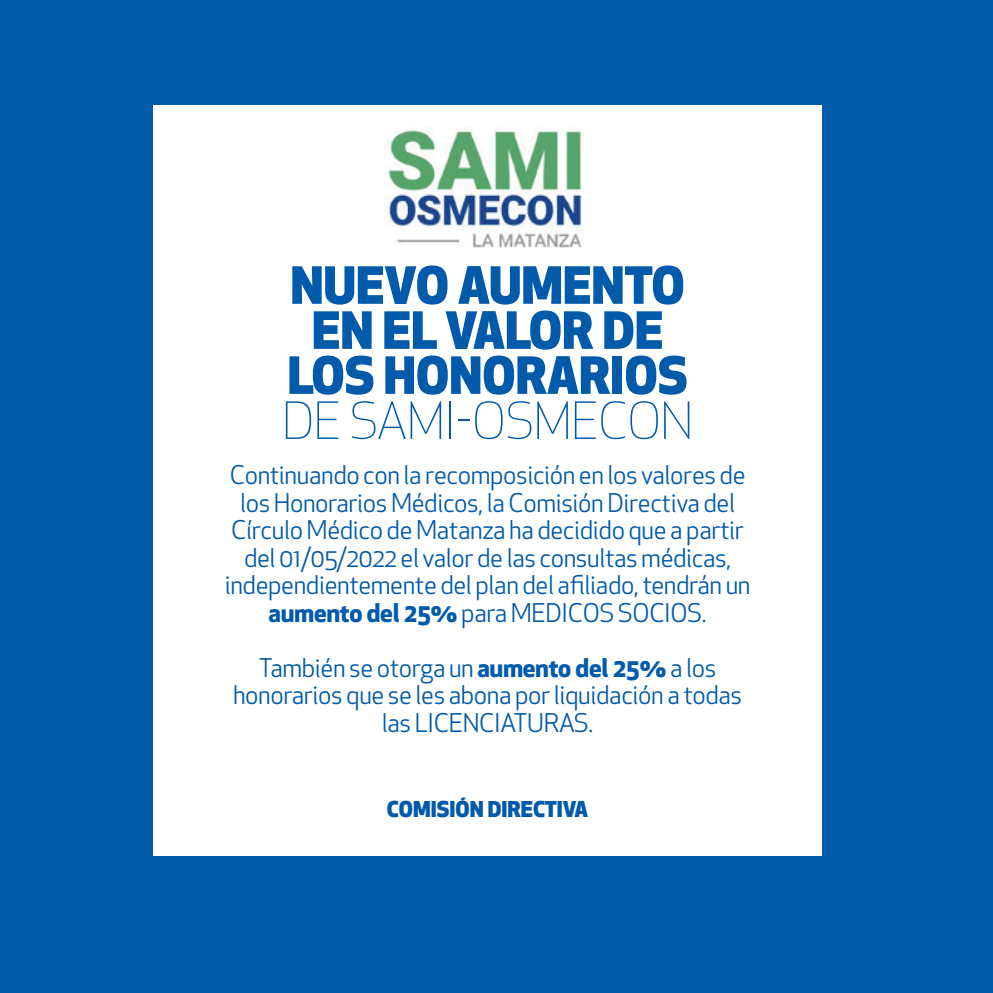
<style>
.page{position:relative;width:993px;height:993px;background:#fff}
.page>*{position:absolute;margin:0;border:0;box-sizing:border-box;transform-origin:0 0}
.t1{font:800 50px/45px "Apex New";color:#015aaa;text-align:center}
.t2{font:300 50px "Apex New";color:#015aaa}
.t3{font:25.12px/27.5px "Apex New";letter-spacing:-.015em;color:#015aaa;text-align:center}
.t4{font:800 21.38px "Apex New";color:#015aaa}
.s1{font-weight:700}
</style>
<div class="page">
<div style="left:0;top:0;width:992px;height:992px;background:#015aaa"></div>
<div style="left:153px;top:105px;width:667px;height:750px;background:#fff"></div>
<img style="left:384px;top:130px;width:201px;height:118px">
<h1 class="t1" style="left:287px;top:261px;width:401px">NUEVO AUMENTO<br>EN EL VALOR DE<br>LOS HONORARIOS</h1>
<h1 class="t2" style="left:282px;top:390px;width:412px">DE SAMI-OSMECON</h1>
<p class="t3" style="left:225px;top:461px;width:527px">Continuando con la recomposición en los valores de los Honorarios Médicos, la Comisión Directiva del Círculo Médico de Matanza ha decidido que a partir del 01/05/2022 el valor de las consultas médicas, independientemente del plan del afiliado, tendrán un <span class="s1">aumento del 25%</span> para MEDICOS SOCIOS.</p>
<p class="t3" style="left:233px;top:653px;width:510px">También se otorga un <span class="s1">aumento del 25%</span> a los honorarios que se les abona por liquidación a todas las LICENCIATURAS.</p>
<p class="t4" style="left:387px;top:794px;width:203px">COMISIÓN DIRECTIVA</p>
</div>
